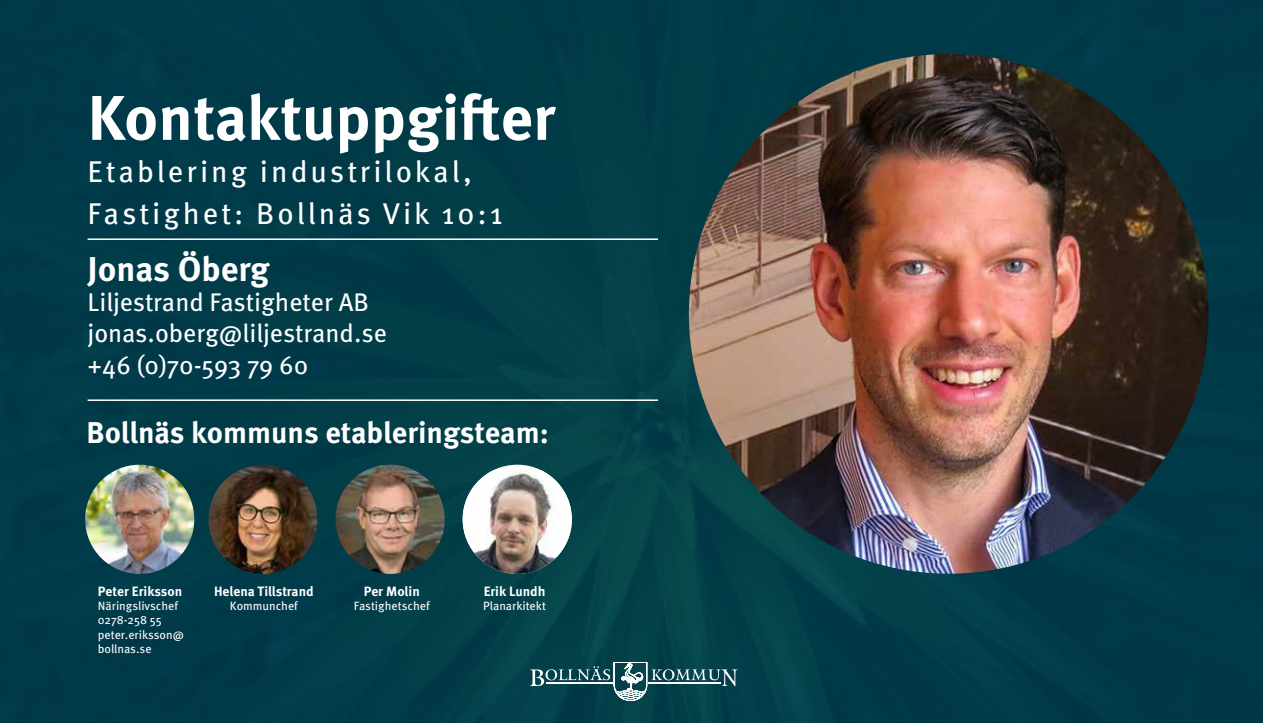
<style>
.page{position:relative;width:1263px;height:723px;background:#013b48}
.page>*{position:absolute;margin:0;border:0;box-sizing:border-box;transform-origin:0 0}
.t1{font:700 63px "Meta OT";color:#fff}
.t2{font:700 34.5px "Meta OT";color:#fff}
.t3{font:30px/42px "Meta OT";letter-spacing:.1em;color:#fff}
.t4{font:700 30px "Meta OT";color:#fff}
.t5{font:25.5px/31.5px "Meta OT";letter-spacing:-.005em;color:#fff}
.t6{font:700 13.5px "Meta OT";color:#fff}
.t7{font:12px/14.4px "Meta OT";color:#fff}
</style>
<div class="page">
<img style="left:463px;top:470px;width:109px;height:104px">
<img style="left:335px;top:465px;width:110px;height:109px;border-radius:55px">
<img style="left:208px;top:465px;width:110px;height:109px;border-radius:55px">
<img style="left:85px;top:465px;width:109px;height:109px;border-radius:55px">
<svg style="left:530px;top:662px;width:208px;height:39px"></svg>
<hr style="left:546px;top:682px;width:66px;height:2px;background:#fff">
<hr style="left:649px;top:682px;width:72px;height:2px;background:#fff">
<img style="left:689px;top:54px;width:519px;height:520px;border-radius:260px">
<hr style="left:88px;top:238px;width:570px;height:2px;background:#fff">
<hr style="left:88px;top:399px;width:570px;height:2px;background:#fff">
<h1 class="t1" style="left:88px;top:80px;width:469px">Kontaktuppgifter</h1>
<h3 class="t3" style="left:88px;top:151px;width:417px">Etablering industrilokal,<br>Fastighet: Bollnäs Vik 10:1</h3>
<h2 class="t2" style="left:88px;top:248px;width:183px">Jonas Öberg</h2>
<h3 class="t5" style="left:88px;top:287px;width:301px">Liljestrand Fastigheter AB jonas.oberg@liljestrand.se +46 (0)70-593 79 60</h3>
<h3 class="t4" style="left:87px;top:415px;width:464px">Bollnäs kommuns etableringsteam:</h3>
<p class="t6" style="left:98px;top:583px;width:86px">Peter Eriksson</p>
<p class="t7" style="left:98px;top:599px;width:88px">Näringslivschef<br>0278-258 55 peter.eriksson@ bollnas.se</p>
<p class="t6" style="left:214px;top:583px;width:101px">Helena Tillstrand</p>
<p class="t7" style="left:230px;top:599px;width:69px">Kommunchef</p>
<p class="t6" style="left:364px;top:583px;width:58px">Per Molin</p>
<p class="t7" style="left:354px;top:599px;width:77px">Fastighetschef</p>
<p class="t6" style="left:484px;top:583px;width:63px">Erik Lundh</p>
<p class="t7" style="left:483px;top:599px;width:64px">Planarkitekt</p>
</div>
